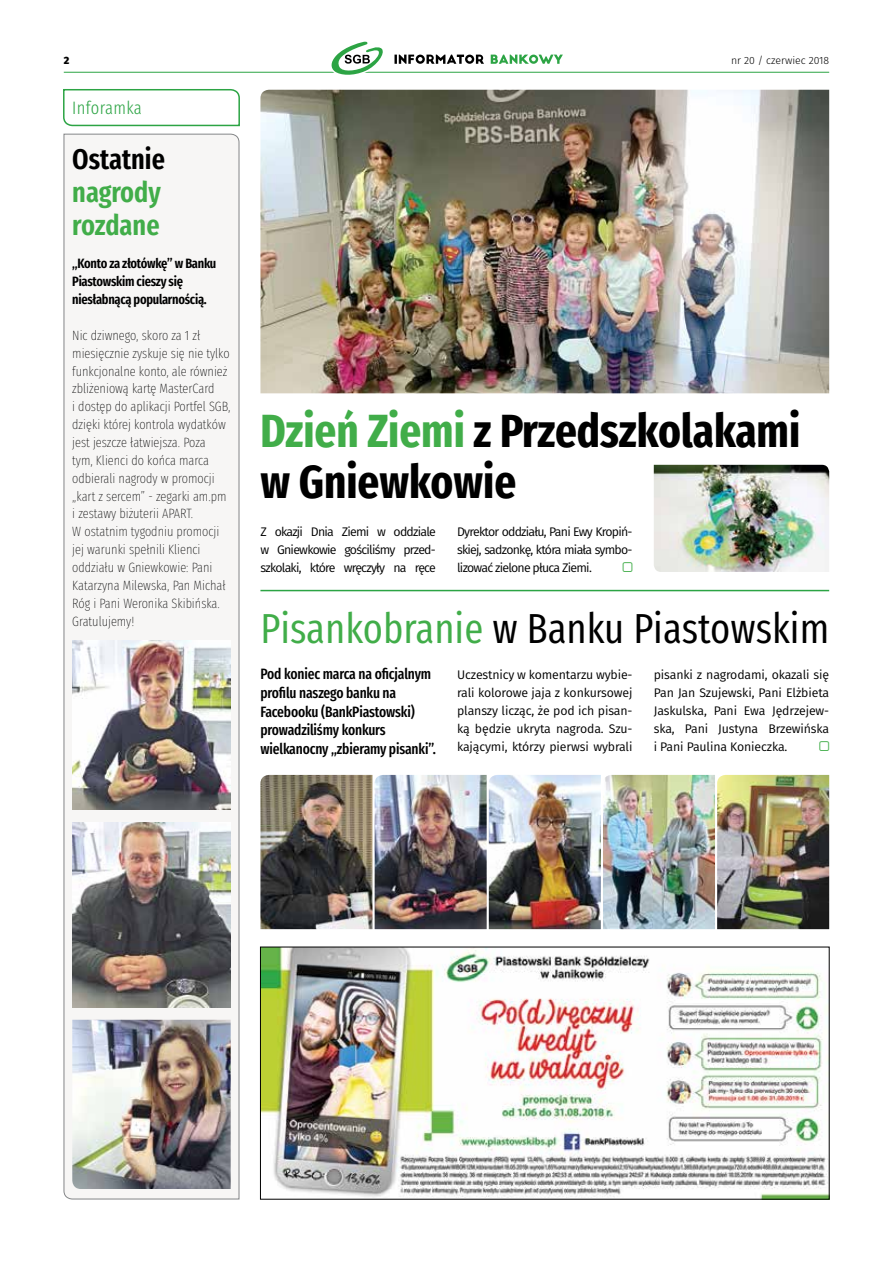
<style>
.page{position:relative;width:893px;height:1263px;background:#fff}
.page>*{position:absolute;margin:0;border:0;box-sizing:border-box;transform-origin:0 0}
.t1{font:700 46.5px/51px "Fira Sans Compressed";color:#000}
.t2{font:42px "Fira Sans Compressed";color:#000}
.t3{font:600 28.5px/33px "Fira Sans Compressed";color:#41ad49}
.t4{font:600 28.5px "Fira Sans Compressed";color:#000}
.t5{font:300 18px "Fira Sans Compressed";letter-spacing:.02em;color:#2ca444}
.t6{font:500 15px/18.8px "Fira Sans Compressed";letter-spacing:-.01em;color:#000}
.t7{font:200 13.5px/17.9px "Fira Sans Compressed";color:#000}
.t8{font:600 13.5px/17.9px "Fira Sans Compressed";letter-spacing:-.02em;color:#000}
.t9{font:12.45px/17.9px "Fira Sans";letter-spacing:-.06em;color:#000;text-align:justify}
.t10{font:300 10.5px "Fira Sans";color:#000}
.t11{font:800 10.5px "Fira Sans";color:#000}
.s1{color:#41ad49}
</style>
<div class="page">
<hr style="left:64px;top:72px;width:765px;height:1px;background:#2ca444">
<svg style="left:491px;top:55px;width:72px;height:9px"></svg>
<svg style="left:326px;top:41px;width:158px;height:34px"></svg>
<hr style="left:260px;top:590px;width:569px;height:1px;background:#2ca444">
<svg style="left:64px;top:134px;width:175px;height:1065px"></svg>
<img style="left:654px;top:465px;width:175px;height:107px">
<img style="left:72px;top:640px;width:159px;height:170px">
<img style="left:72px;top:822px;width:159px;height:185px">
<img style="left:72px;top:1020px;width:159px;height:169px">
<svg style="left:63px;top:89px;width:177px;height:38px"></svg>
<img style="left:260px;top:90px;width:569px;height:303px">
<img style="left:260px;top:775px;width:112px;height:154px">
<img style="left:375px;top:775px;width:112px;height:154px">
<img style="left:489px;top:775px;width:112px;height:154px">
<img style="left:603px;top:775px;width:112px;height:154px">
<img style="left:717px;top:775px;width:112px;height:154px">
<img style="left:262px;top:949px;width:565px;height:248px">
<p class="t11" style="left:64px;top:51px;width:7px">2</p>
<p class="t10" style="left:731px;top:53px;width:100px">nr 20 / czerwiec 2018</p>
<h3 class="t5" style="left:72px;top:95px;width:71px">Inforamka</h3>
<h3 class="t4" style="left:72px;top:136px;width:94px">Ostatnie</h3>
<h3 class="t3" style="left:72px;top:174px;width:90px">nagrody rozdane</h3>
<p class="t8" style="left:72px;top:254px;width:146px">„Konto za złotówkę” w Banku<br>Piastowskim cieszy się niesłabnącą popularnością.</p>
<p class="t7" style="left:72px;top:326px;width:160px">Nic dziwnego, skoro za 1 zł miesięcznie zyskuje się nie tylko funkcjonalne konto, ale również zbliżeniową kartę MasterCard<br>i dostęp do aplikacji Portfel SGB, dzięki której kontrola wydatków jest jeszcze łatwiejsza. Poza<br>tym, Klienci do końca marca odbierali nagrody w promocji „kart z sercem” - zegarki am.pm i zestawy biżuterii APART.<br>W ostatnim tygodniu promocji jej warunki spełnili Klienci oddziału w Gniewkowie: Pani<br>Katarzyna Milewska, Pan Michał<br>Róg i Pani Weronika Skibińska.<br>Gratulujemy!</p>
<h1 class="t1" style="left:260px;top:402px;width:541px"><span class="s1">Dzień Ziemi</span> z Przedszkolakami w Gniewkowie</h1>
<p class="t9" style="left:260px;top:523px;width:177px">Z okazji Dnia Ziemi w oddziale w Gniewkowie gościliśmy przed&shy;szkolaki, które wręczyły na ręce</p>
<p class="t9" style="left:457px;top:523px;width:177px">Dyrektor oddziału, Pani Ewy Kropiń&shy;skiej, sadzonkę, która miała symbo&shy;lizować zielone płuca Ziemi.</p>
<h2 class="t2" style="left:260px;top:598px;width:570px"><span class="s1">Pisankobranie</span> w Banku Piastowskim</h2>
<p class="t6" style="left:260px;top:664px;width:177px">Pod koniec marca na oficjalnym profilu naszego banku na<br>Facebooku (BankPiastowski) prowadziliśmy konkurs wielkanocny „zbieramy pisanki”.</p>
<p class="t9" style="left:457px;top:665px;width:177px">Uczestnicy w komentarzu wybie&shy;rali kolorowe jaja z konkursowej planszy licząc, że pod ich pisan&shy;ką będzie ukryta nagroda. Szu&shy;kającymi, którzy pierwsi wybrali</p>
<p class="t9" style="left:654px;top:665px;width:177px">pisanki z nagrodami, okazali się Pan Jan Szujewski, Pani Elżbieta Jaskulska, Pani Ewa Jędrzejew&shy;ska, Pani Justyna Brzewińska i Pani Paulina Konieczka.</p>
</div>
